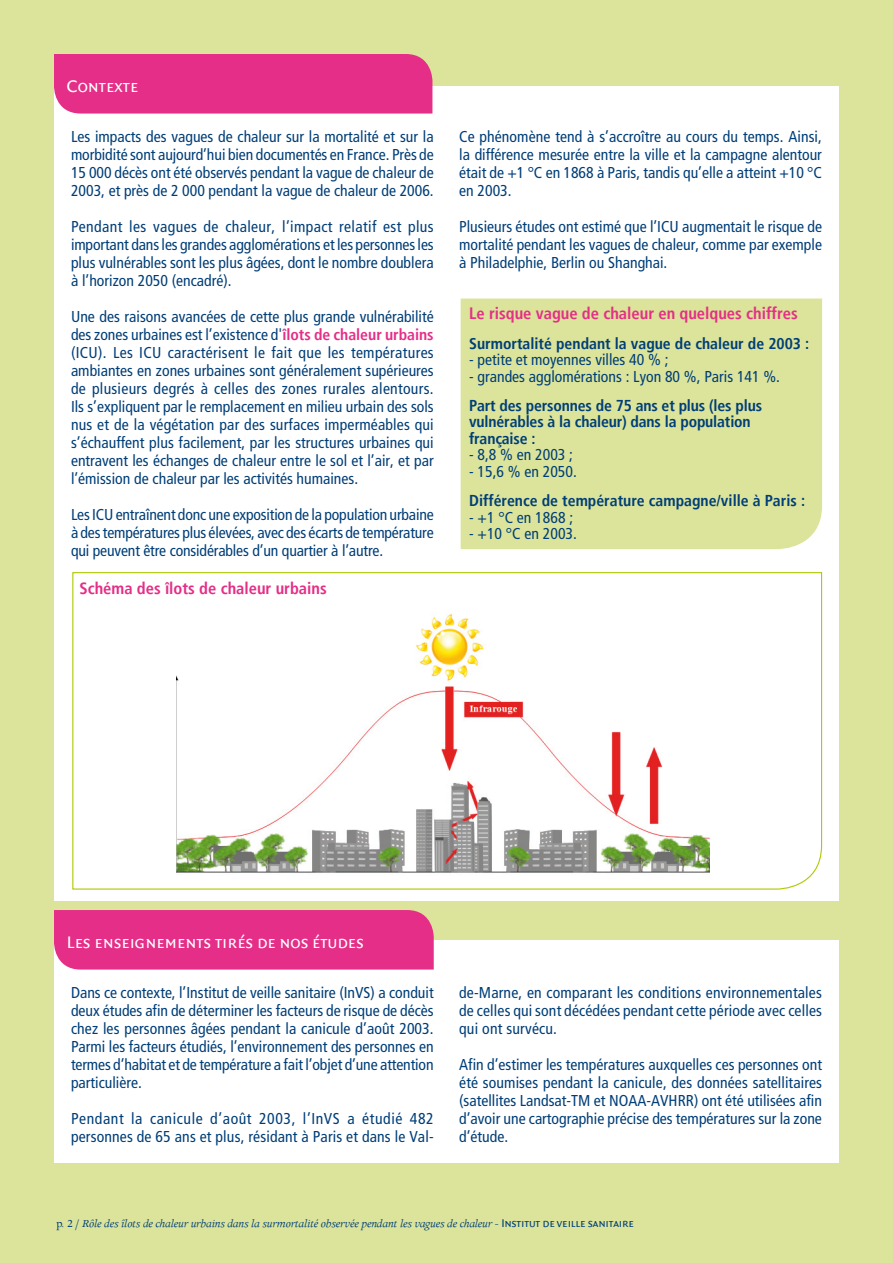
<style>
.page{position:relative;width:893px;height:1263px;background:#dbe49a}
.page>*{position:absolute;margin:0;border:0;box-sizing:border-box;transform-origin:0 0}
.MenP_Titre3_xx{font:18px "Quadraat Sans Caps";color:#fff}
.Labeur{font:700 condensed 16.5px "Frutiger";color:#e52e87}
.Labeur-2{font:condensed 15.75px/18px "Frutiger";color:#003e78;text-align:justify}
.Labeur-3{font:700 condensed 15.75px/16.5px "Frutiger";color:#003e78}
.Pied_de_page{font:italic 12px "Apollo";letter-spacing:-.015em;color:#003e78}
.s1{font-weight:700;color:#e52e87}
.s2{font-style:normal}
.s3{font-family:"Quadraat Sans Caps";font-style:normal}
</style>
<div class="page">
<div style="left:54px;top:87px;width:785px;height:814px;background:#fff"></div>
<div style="left:54px;top:54px;width:378px;height:60px;background:#e52e87"></div>
<div style="left:461px;top:298px;width:361px;height:251px;background:#dbe49a"></div>
<svg style="left:72px;top:572px;width:751px;height:318px"></svg>
<div style="left:54px;top:940px;width:785px;height:223px;background:#fff"></div>
<div style="left:54px;top:910px;width:380px;height:59px;background:#e52e87"></div>
<p class="MenP_Titre3_xx" style="left:67px;top:76px;width:73px">Contexte</p>
<p class="Labeur-2" style="left:71px;top:128px;width:364px">Les impacts des vagues de chaleur sur la mortalité et sur la morbidité sont aujourd’hui bien documentés en France. Près de 15 000 décès ont été observés pendant la vague de chaleur de 2003, et près de 2 000 pendant la vague de chaleur de 2006.</p>
<p class="Labeur-2" style="left:71px;top:218px;width:364px">Pendant les vagues de chaleur, l’impact relatif est plus important dans les grandes agglomérations et les personnes les plus vulnérables sont les plus âgées, dont le nombre doublera à l’horizon 2050 (encadré).</p>
<p class="Labeur-2" style="left:71px;top:308px;width:364px">Une des raisons avancées de cette plus grande vulnérabilité des zones urbaines est l’existence d'<span class="s1">îlots de chaleur urbains </span>(ICU). Les ICU caractérisent le fait que les températures ambiantes en zones urbaines sont généralement supérieures de plusieurs degrés à celles des zones rurales alentours.<br>Ils s’expliquent par le remplacement en milieu urbain des sols nus et de la végétation par des surfaces imperméables qui s’échauffent plus facilement, par les structures urbaines qui entravent les échanges de chaleur entre le sol et l’air, et par l’émission de chaleur par les activités humaines.</p>
<p class="Labeur-2" style="left:71px;top:506px;width:364px">Les ICU entraînent donc une exposition de la population urbaine à des températures plus élevées, avec des écarts de température qui peuvent être considérables d’un quartier à l’autre.</p>
<p class="Labeur" style="left:79px;top:579px;width:249px">Schéma des îlots de chaleur urbains</p>
<p class="Labeur-2" style="left:459px;top:128px;width:364px">Ce phénomène tend à s’accroître au cours du temps. Ainsi, la différence mesurée entre la ville et la campagne alentour était de +1 °C en 1868 à Paris, tandis qu’elle a atteint +10 °C en 2003.</p>
<p class="Labeur-2" style="left:459px;top:218px;width:364px">Plusieurs études ont estimé que l’ICU augmentait le risque de mortalité pendant les vagues de chaleur, comme par exemple à Philadelphie, Berlin ou Shanghai.</p>
<p class="Labeur" style="left:469px;top:304px;width:330px">Le risque vague de chaleur en quelques chiffres</p>
<p class="Labeur-3" style="left:469px;top:335px;width:342px">Surmortalité pendant la vague de chaleur de 2003 :</p>
<p class="Labeur-2" style="left:469px;top:351px;width:201px">- petite et moyennes villes 40 % ;</p>
<p class="Labeur-2" style="left:469px;top:367px;width:312px">- grandes agglomérations : Lyon 80 %, Paris 141 %.</p>
<p class="Labeur-3" style="left:469px;top:397px;width:294px">Part des personnes de 75 ans et plus (les plus vulnérables à la chaleur) dans la population française :</p>
<p class="Labeur-2" style="left:469px;top:446px;width:105px">- 8,8 % en 2003 ;</p>
<p class="Labeur-2" style="left:469px;top:463px;width:109px">- 15,6 % en 2050.</p>
<p class="Labeur-3" style="left:469px;top:492px;width:337px">Différence de température campagne/ville à Paris :</p>
<p class="Labeur-2" style="left:469px;top:508px;width:105px">- +1 °C en 1868 ;</p>
<p class="Labeur-2" style="left:469px;top:525px;width:109px">- +10 °C en 2003.</p>
<p class="MenP_Titre3_xx" style="left:67px;top:932px;width:299px">Les enseignements tirés de nos études</p>
<p class="Labeur-2" style="left:71px;top:984px;width:364px">Dans ce contexte, l’Institut de veille sanitaire (InVS) a conduit deux études afin de déterminer les facteurs de risque de décès chez les personnes âgées pendant la canicule d’août 2003.<br>Parmi les facteurs étudiés, l’environnement des personnes en termes d’habitat et de température a fait l’objet d’une attention particulière.</p>
<p class="Labeur-2" style="left:71px;top:1110px;width:364px">Pendant la canicule d’août 2003, l’InVS a étudié 482 personnes de 65 ans et plus, résidant à Paris et dans le Val-</p>
<p class="Labeur-2" style="left:459px;top:984px;width:364px">de-Marne, en comparant les conditions environnementales de celles qui sont décédées pendant cette période avec celles qui ont survécu.</p>
<p class="Labeur-2" style="left:459px;top:1056px;width:364px">Afin d’estimer les températures auxquelles ces personnes ont été soumises pendant la canicule, des données satellitaires (satellites Landsat-TM et NOAA-AVHRR) ont été utilisées afin d’avoir une cartographie précise des températures sur la zone d’étude.</p>
<p class="Pied_de_page" style="left:56px;top:1216px;width:580px"><span class="s2">p. 2</span> / Rôle des îlots de chaleur urbains dans la surmortalité observée pendant les vagues de chaleur - <span class="s3">Institut de veille sanitaire</span></p>
</div>
